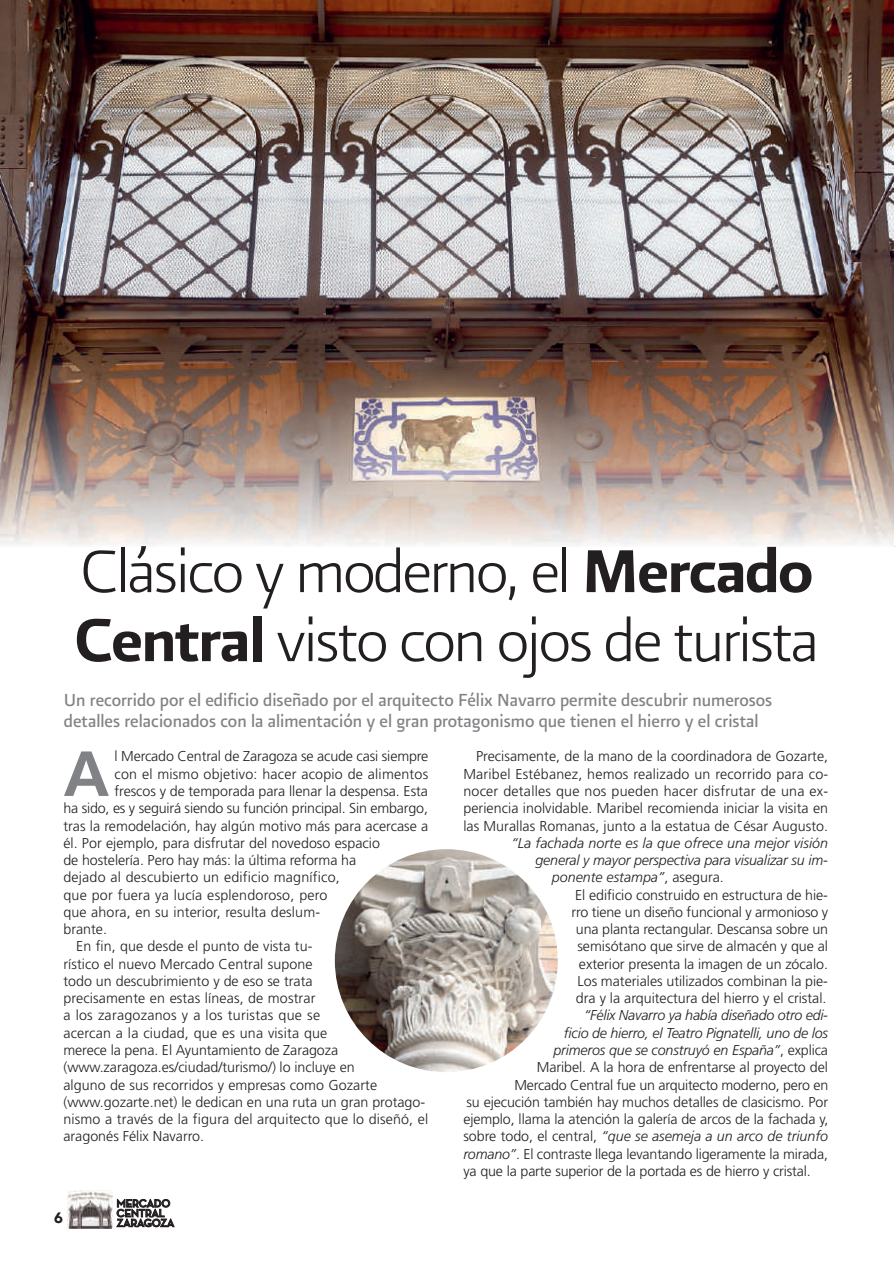
<style>
.page{position:relative;width:896px;height:1266px;background:#fff}
.page>*{position:absolute;margin:0;border:0;box-sizing:border-box;transform-origin:0 0}
.t1{font:72px/69px "Presidencia Fina";letter-spacing:-.03em;color:#231f20}
.t2{font:700 63.75px "Frutiger LT Std";color:#808285}
.t3{font:21px/21px "Presidencia Base";color:#808285;scale:.95 1}
.t4{font:900 15px "Avenir";color:#231f20}
.t5{font:300 14.25px/17.2px "Frutiger LT Std";color:#231f20;text-align:justify}
.t6{font:italic 300 14.25px "Frutiger LT Std";letter-spacing:-.01em;color:#231f20}
.t7{font:300 14.25px "Frutiger LT Std";letter-spacing:.02em;color:#231f20}
.t8{font:700 11.25px/9.8px "Neutra Disp";color:#231f20}
.s1{font-family:"Presidencia Firme"}
.s2{font-style:normal}
.s3{font-style:italic}
</style>
<div class="page">
<svg style="left:117px;top:1198px;width:57px;height:28px"></svg>
<img style="left:67px;top:1190px;width:45px;height:37px">
<img style="left:0;top:0;width:893px;height:495px">
<img style="left:0;top:495px;width:894px;height:50px">
<img style="left:893px;top:345px;width:1px;height:151px">
<img style="left:335px;top:849px;width:222px;height:222px;border-radius:111px">
<h1 class="t1" style="left:74px;top:536px;width:746px">Clásico y moderno, el <span class="s1">Mercado<br>Central</span> visto con ojos de turista</h1>
<h3 class="t3" style="left:64px;top:688px;width:747px">Un recorrido por el edificio diseñado por el arquitecto Félix Navarro permite descubrir numerosos detalles relacionados con la alimentación y el gran protagonismo que tienen el hierro y el cristal</h3>
<p class="t5" style="left:463px;top:748px;width:366px;text-indent:13px">Precisamente, de la mano de la coordinadora de Gozarte, Maribel Estébanez, hemos realizado un recorrido para co&shy;nocer detalles que nos pueden hacer disfrutar de una ex&shy;periencia inolvidable. Maribel recomienda iniciar la visita en las Murallas Romanas, junto a la estatua de César Augusto.</p>
<p class="t6" style="left:511px;top:834px;width:318px">“La fachada norte es la que ofrece una mejor visión</p>
<p class="t6" style="left:535px;top:851px;width:294px">general y mayor perspectiva para visualizar su im-</p>
<p class="t6" style="left:552px;top:869px;width:173px">ponente estampa”<span class="s2">, asegura.</span></p>
<p class="t5" style="left:575px;top:886px;width:254px">El edificio construido en estructura de hie-</p>
<p class="t5" style="left:571px;top:903px;width:258px">rro tiene un diseño funcional y armonioso y</p>
<p class="t5" style="left:576px;top:920px;width:254px">una planta rectangular. Descansa sobre un</p>
<p class="t5" style="left:577px;top:937px;width:252px">semisótano que sirve de almacén y que al</p>
<p class="t5" style="left:579px;top:955px;width:250px">exterior presenta la imagen de un zócalo.</p>
<p class="t5" style="left:577px;top:972px;width:252px">Los materiales utilizados combinan la pie-</p>
<p class="t5" style="left:576px;top:989px;width:252px">dra y la arquitectura del hierro y el cristal.</p>
<p class="t6" style="left:584px;top:1007px;width:245px">“Félix Navarro ya había diseñado otro edi-</p>
<p class="t6" style="left:564px;top:1024px;width:266px">ficio de hierro, el Teatro Pignatelli, uno de los</p>
<p class="t6" style="left:553px;top:1041px;width:276px">primeros que se construyó en España”<span class="s2">, explica</span></p>
<p class="t5" style="left:537px;top:1058px;width:292px">Maribel. A la hora de enfrentarse al proyecto del</p>
<p class="t5" style="left:514px;top:1075px;width:315px">Mercado Central fue un arquitecto moderno, pero en</p>
<p class="t5" style="left:466px;top:1093px;width:363px">su ejecución también hay muchos detalles de clasicismo. Por</p>
<p class="t5" style="left:463px;top:1110px;width:366px">ejemplo, llama la atención la galería de arcos de la fachada y,</p>
<p class="t6" style="left:463px;top:1127px;width:366px"><span class="s2">sobre todo, el central,</span> “que se asemeja a un arco de triunfo</p>
<p class="t5" style="left:463px;top:1144px;width:366px"><span class="s3">romano”</span>. El contraste llega levantando ligeramente la mirada,</p>
<p class="t5" style="left:463px;top:1162px;width:349px">ya que la parte superior de la portada es de hierro y cristal.</p>
<h2 class="t2" style="left:63px;top:736px;width:47px">A</h2>
<p class="t5" style="left:114px;top:748px;width:315px">l Mercado Central de Zaragoza se acude casi siempre</p>
<p class="t5" style="left:114px;top:765px;width:315px">con el mismo objetivo: hacer acopio de alimentos</p>
<p class="t5" style="left:114px;top:782px;width:315px">frescos y de temporada para llenar la despensa. Esta</p>
<p class="t5" style="left:63px;top:799px;width:366px">ha sido, es y seguirá siendo su función principal. Sin embargo,</p>
<p class="t5" style="left:63px;top:817px;width:366px">tras la remodelación, hay algún motivo más para acercase a</p>
<p class="t5" style="left:63px;top:834px;width:318px">él. Por ejemplo, para disfrutar del novedoso espacio</p>
<p class="t5" style="left:63px;top:851px;width:294px">de hostelería. Pero hay más: la última reforma ha</p>
<p class="t5" style="left:63px;top:868px;width:278px">dejado al descubierto un edificio magnífico,</p>
<p class="t5" style="left:63px;top:886px;width:265px">que por fuera ya lucía esplendoroso, pero</p>
<p class="t5" style="left:63px;top:903px;width:258px">que ahora, en su interior, resulta deslum-</p>
<p class="t5" style="left:63px;top:920px;width:45px">brante.</p>
<p class="t5" style="left:76px;top:937px;width:238px">En fin, que desde el punto de vista tu-</p>
<p class="t5" style="left:63px;top:955px;width:250px">rístico el nuevo Mercado Central supone</p>
<p class="t5" style="left:63px;top:972px;width:251px">todo un descubrimiento y de eso se trata</p>
<p class="t5" style="left:63px;top:989px;width:253px">precisamente en estas líneas, de mostrar</p>
<p class="t7" style="left:63px;top:1007px;width:258px">a los zaragozanos y a los turistas que se</p>
<p class="t5" style="left:63px;top:1024px;width:265px">acercan a la ciudad, que es una visita que</p>
<p class="t5" style="left:63px;top:1041px;width:276px">merece la pena. El Ayuntamiento de Zaragoza</p>
<p class="t5" style="left:63px;top:1058px;width:293px">(www.zaragoza.es/ciudad/turismo/) lo incluye en</p>
<p class="t5" style="left:63px;top:1075px;width:315px">alguno de sus recorridos y empresas como Gozarte</p>
<p class="t5" style="left:63px;top:1093px;width:363px">(www.gozarte.net) le dedican en una ruta un gran protago-</p>
<p class="t5" style="left:63px;top:1110px;width:366px">nismo a través de la figura del arquitecto que lo diseñó, el</p>
<p class="t5" style="left:63px;top:1127px;width:142px">aragonés Félix Navarro.</p>
<p class="t4" style="left:54px;top:1204px;width:10px">6</p>
<p class="t8" style="left:117px;top:1198px;width:59px">MERCADO<br>CENTRAL<br>ZARAGOZA</p>
</div>
